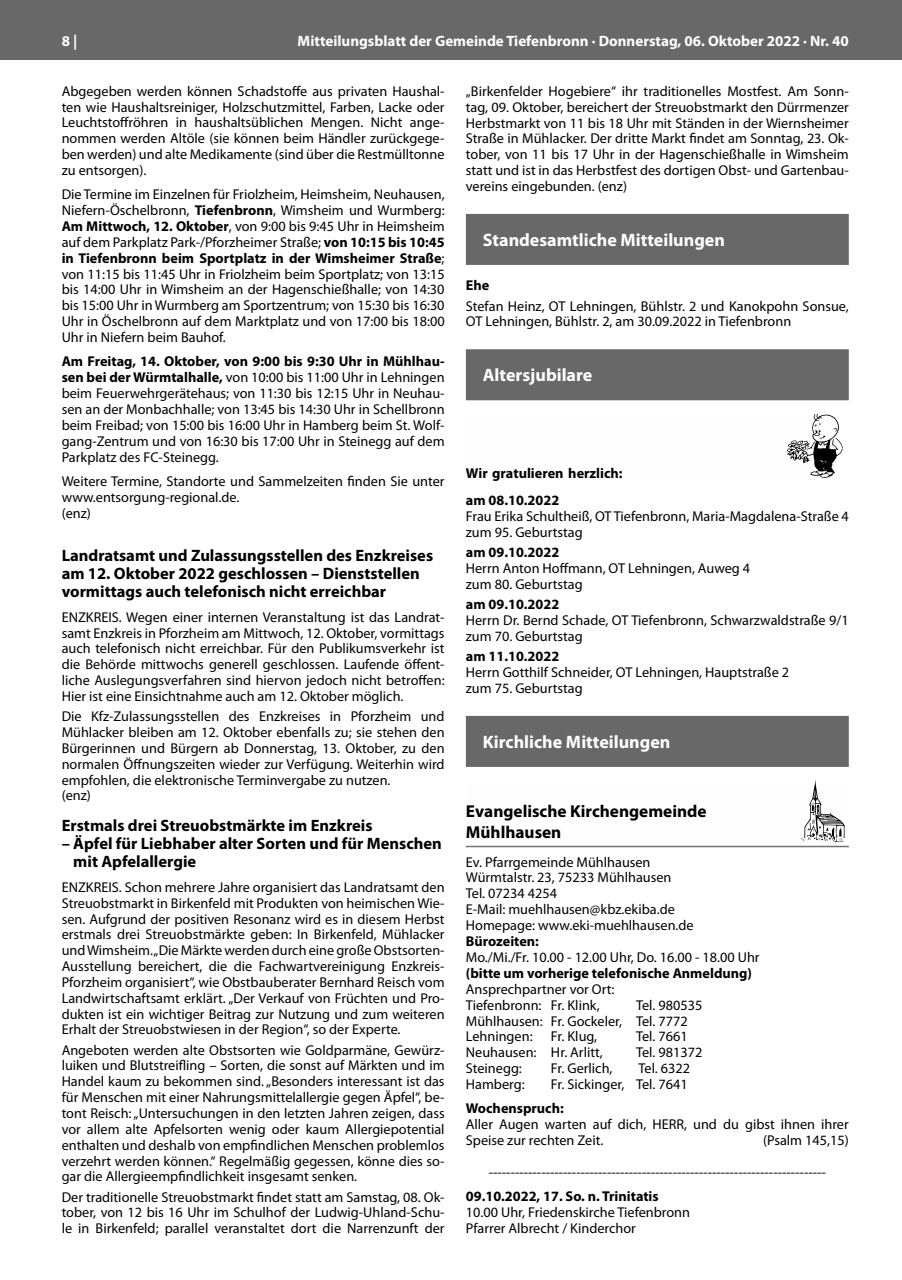
<style>
.page{position:relative;width:902px;height:1280px;background:#fff}
.page>*{position:absolute;margin:0;border:0;box-sizing:border-box;transform-origin:0 0}
.t1{font:700 18px "Myriad Pro";color:#fff}
.t2{font:700 17.25px/20.7px "Myriad Pro";color:#000}
.t3{font:700 16.5px/18.1px "Myriad Pro";color:#000}
.t4{font:700 15px "Myriad Pro";color:#fff}
.t5{font:14.25px/15.9px "Myriad Pro";color:#000}
.t6{font:700 14.25px/27.6px "Myriad Pro";color:#000}
.s1{font-weight:700}
</style>
<div class="page">
<div style="left:0;top:0;width:901px;height:60px;background:#676867"></div>
<div style="left:466px;top:214px;width:382px;height:51px;background:#676867"></div>
<div style="left:466px;top:349px;width:382px;height:51px;background:#676867"></div>
<div style="left:466px;top:716px;width:382px;height:51px;background:#676867"></div>
<svg style="left:787px;top:414px;width:55px;height:64px"></svg>
<svg style="left:801px;top:780px;width:43px;height:62px"></svg>
<hr style="left:466px;top:846px;width:382px;height:1px;background:#727272">
<p class="t4" style="left:62px;top:31px;width:17px">8 |</p>
<p class="t4" style="left:297px;top:31px;width:552px">Mitteilungsblatt der Gemeinde Tiefenbronn · Donnerstag, 06. Oktober 2022 · Nr. 40</p>
<p class="t5" style="left:62px;top:83px;width:384px;text-align:justify">Abgegeben werden können Schadstoffe aus privaten Haushal&shy;ten wie Haushaltsreiniger, Holzschutzmittel, Farben, Lacke oder Leuchtstoffröhren in haushaltsüblichen Mengen. Nicht ange&shy;nommen werden Altöle (sie können beim Händler zurückgege&shy;ben werden) und alte Medikamente (sind über die Restmülltonne zu entsorgen).</p>
<p class="t5" style="left:62px;top:186px;width:384px;text-align:justify">Die Termine im Einzelnen für Friolzheim, Heimsheim, Neuhausen, Niefern-Öschelbronn, <span class="s1">Tiefenbronn</span>, Wimsheim und Wurmberg:<br><span class="s1">Am Mittwoch, 12. Oktober</span>, von 9:00 bis 9:45 Uhr in Heimsheim auf dem Parkplatz Park-/Pforzheimer Straße; <span class="s1">von 10:15 bis 10:45 in Tiefenbronn beim Sportplatz in der Wimsheimer Straße</span>; von 11:15 bis 11:45 Uhr in Friolzheim beim Sportplatz; von 13:15 bis 14:00 Uhr in Wimsheim an der Hagenschießhalle; von 14:30 bis 15:00 Uhr in Wurmberg am Sportzentrum; von 15:30 bis 16:30<br>Uhr in Öschelbronn auf dem Marktplatz und von 17:00 bis 18:00<br>Uhr in Niefern beim Bauhof.</p>
<p class="t5" style="left:62px;top:353px;width:384px;text-align:justify"><span class="s1">Am Freitag, 14. Oktober, von 9:00 bis 9:30 Uhr in Mühlhau&shy;sen bei der Würmtalhalle,</span> von 10:00 bis 11:00 Uhr in Lehningen beim Feuerwehrgerätehaus; von 11:30 bis 12:15 Uhr in Neuhau&shy;sen an der Monbachhalle; von 13:45 bis 14:30 Uhr in Schellbronn beim Freibad; von 15:00 bis 16:00 Uhr in Hamberg beim St. Wolf&shy;gang-Zentrum und von 16:30 bis 17:00 Uhr in Steinegg auf dem Parkplatz des FC-Steinegg.</p>
<p class="t5" style="left:62px;top:473px;width:384px">Weitere Termine, Standorte und Sammelzeiten finden Sie unter www.entsorgung-regional.de.<br>(enz)</p>
<p class="t3" style="left:62px;top:546px;width:373px">Landratsamt und Zulassungsstellen des Enzkreises am 12. Oktober 2022 geschlossen – Dienststellen vormittags auch telefonisch nicht erreichbar</p>
<p class="t5" style="left:62px;top:609px;width:384px;text-align:justify">ENZKREIS. Wegen einer internen Veranstaltung ist das Landrat&shy;samt Enzkreis in Pforzheim am Mittwoch, 12. Oktober, vormittags auch telefonisch nicht erreichbar. Für den Publikumsverkehr ist die Behörde mittwochs generell geschlossen. Laufende öffent&shy;liche Auslegungsverfahren sind hiervon jedoch nicht betroffen:<br>Hier ist eine Einsichtnahme auch am 12. Oktober möglich.</p>
<p class="t5" style="left:62px;top:708px;width:384px">Die Kfz-Zulassungsstellen des Enzkreises in Pforzheim und Mühlacker bleiben am 12. Oktober ebenfalls zu; sie stehen den Bürgerinnen und Bürgern ab Donnerstag, 13. Oktober, zu den normalen Öffnungszeiten wieder zur Verfügung. Weiterhin wird empfohlen, die elektronische Terminvergabe zu nutzen.<br>(enz)</p>
<p class="t3" style="left:62px;top:816px;width:312px">Erstmals drei Streuobstmärkte im Enzkreis</p>
<p class="t3" style="left:73px;top:834px;width:370px;text-indent:-12px">– Äpfel für Liebhaber alter Sorten und für Menschen mit Apfelallergie</p>
<p class="t5" style="left:62px;top:879px;width:384px;text-align:justify">ENZKREIS. Schon mehrere Jahre organisiert das Landratsamt den Streuobstmarkt in Birkenfeld mit Produkten von heimischen Wie&shy;sen. Aufgrund der positiven Resonanz wird es in diesem Herbst erstmals drei Streuobstmärkte geben: In Birkenfeld, Mühlacker und Wimsheim. „Die Märkte werden durch eine große Obstsorten-Ausstellung bereichert, die die Fachwartvereinigung Enzkreis-Pforzheim organisiert“, wie Obstbauberater Bernhard Reisch vom Landwirtschaftsamt erklärt. „Der Verkauf von Früchten und Pro&shy;dukten ist ein wichtiger Beitrag zur Nutzung und zum weiteren Erhalt der Streuobstwiesen in der Region“, so der Experte.</p>
<p class="t5" style="left:62px;top:1042px;width:384px;text-align:justify">Angeboten werden alte Obstsorten wie Goldparmäne, Gewürz&shy;luiken und Blutstreifling – Sorten, die sonst auf Märkten und im Handel kaum zu bekommen sind. „Besonders interessant ist das für Menschen mit einer Nahrungsmittelallergie gegen Äpfel“, be&shy;tont Reisch: „Untersuchungen in den letzten Jahren zeigen, dass vor allem alte Apfelsorten wenig oder kaum Allergiepotential enthalten und deshalb von empfindlichen Menschen problemlos verzehrt werden können.“ Regelmäßig gegessen, könne dies so&shy;gar die Allergieempfindlichkeit insgesamt senken.</p>
<p class="t5" style="left:62px;top:1188px;width:384px;text-align:justify">Der traditionelle Streuobstmarkt findet statt am Samstag, 08. Ok&shy;tober, von 12 bis 16 Uhr im Schulhof der Ludwig-Uhland-Schu&shy;le in Birkenfeld; parallel veranstaltet dort die Narrenzunft der</p>
<p class="t5" style="left:466px;top:83px;width:384px;text-align:justify">„Birkenfelder Hogebiere“ ihr traditionelles Mostfest. Am Sonn&shy;tag, 09. Oktober, bereichert der Streuobstmarkt den Dürrmenzer Herbstmarkt von 11 bis 18 Uhr mit Ständen in der Wiernsheimer Straße in Mühlacker. Der dritte Markt findet am Sonntag, 23. Ok&shy;tober, von 11 bis 17 Uhr in der Hagenschießhalle in Wimsheim statt und ist in das Herbstfest des dortigen Obst- und Gartenbau&shy;vereins eingebunden. (enz)</p>
<p class="t1" style="left:483px;top:228px;width:243px">Standesamtliche Mitteilungen</p>
<p class="t6" style="left:466px;top:271px;width:25px">Ehe</p>
<p class="t5" style="left:466px;top:298px;width:384px">Stefan Heinz, OT Lehningen, Bühlstr. 2 und Kanokpohn Sonsue,<br>OT Lehningen, Bühlstr. 2, am 30.09.2022 in Tiefenbronn</p>
<p class="t1" style="left:483px;top:363px;width:111px">Altersjubilare</p>
<p class="t6" style="left:466px;top:459px;width:158px">Wir gratulieren herzlich: am 08.10.2022</p>
<p class="t5" style="left:466px;top:508px;width:384px">Frau Erika Schultheiß, OT Tiefenbronn, Maria-Magdalena-Straße 4 zum 95. Geburtstag</p>
<p class="t6" style="left:466px;top:538px;width:95px">am 09.10.2022</p>
<p class="t5" style="left:466px;top:560px;width:286px">Herrn Anton Hoffmann, OT Lehningen, Auweg 4 zum 80. Geburtstag</p>
<p class="t6" style="left:466px;top:590px;width:95px">am 09.10.2022</p>
<p class="t5" style="left:466px;top:612px;width:384px">Herrn Dr. Bernd Schade, OT Tiefenbronn, Schwarzwaldstraße 9/1 zum 70. Geburtstag</p>
<p class="t6" style="left:466px;top:642px;width:95px">am 11.10.2022</p>
<p class="t5" style="left:466px;top:664px;width:325px">Herrn Gotthilf Schneider, OT Lehningen, Hauptstraße 2 zum 75. Geburtstag</p>
<p class="t1" style="left:483px;top:730px;width:189px">Kirchliche Mitteilungen</p>
<p class="t2" style="left:466px;top:800px;width:242px">Evangelische Kirchengemeinde<br>Mühlhausen</p>
<p class="t5" style="left:466px;top:854px;width:229px">Ev. Pfarrgemeinde Mühlhausen<br>Würmtalstr. 23, 75233 Mühlhausen<br>Tel. 07234 4254<br>E-Mail: muehlhausen@kbz.ekiba.de<br>Homepage: www.eki-muehlhausen.de</p>
<p class="t6" style="left:466px;top:927px;width:75px">Bürozeiten:</p>
<p class="t5" style="left:466px;top:949px;width:295px">Mo./Mi./Fr. 10.00 - 12.00 Uhr, Do. 16.00 - 18.00 Uhr</p>
<p class="t6" style="left:466px;top:959px;width:287px">(bitte um vorherige telefonische Anmeldung)</p>
<p class="t5" style="left:466px;top:981px;width:150px">Ansprechpartner vor Ort:<br>Tiefenbronn: Fr. Klink,</p>
<p class="t5" style="left:466px;top:997px;width:238px;text-indent:170px">Tel. 980535<br>Mühlhausen: Fr. Gockeler, Tel. 7772<br>Lehningen:</p>
<p class="t5" style="left:551px;top:1028px;width:48px">Fr. Klug,</p>
<p class="t5" style="left:636px;top:1028px;width:53px">Tel. 7661</p>
<p class="t5" style="left:466px;top:1044px;width:138px">Neuhausen: Hr. Arlitt,</p>
<p class="t5" style="left:636px;top:1044px;width:68px">Tel. 981372</p>
<p class="t5" style="left:466px;top:1060px;width:58px">Steinegg:</p>
<p class="t5" style="left:551px;top:1060px;width:63px">Fr. Gerlich,</p>
<p class="t5" style="left:638px;top:1060px;width:53px">Tel. 6322</p>
<p class="t5" style="left:466px;top:1076px;width:60px">Hamberg:</p>
<p class="t5" style="left:551px;top:1076px;width:138px">Fr. Sickinger, Tel. 7641</p>
<p class="t6" style="left:466px;top:1094px;width:99px">Wochenspruch:</p>
<p class="t5" style="left:466px;top:1116px;width:384px">Aller Augen warten auf dich, HERR, und du gibst ihnen ihrer<br>Speise zur rechten Zeit.</p>
<p class="t5" style="left:763px;top:1132px;width:87px">(Psalm 145,15)</p>
<p class="t5" style="left:489px;top:1164px;width:338px">-----------------------------------------------------------------------------</p>
<p class="t6" style="left:466px;top:1182px;width:194px">09.10.2022, 17. So. n. Trinitatis</p>
<p class="t5" style="left:466px;top:1204px;width:226px">10.00 Uhr, Friedenskirche Tiefenbronn<br>Pfarrer Albrecht / Kinderchor</p>
</div>
